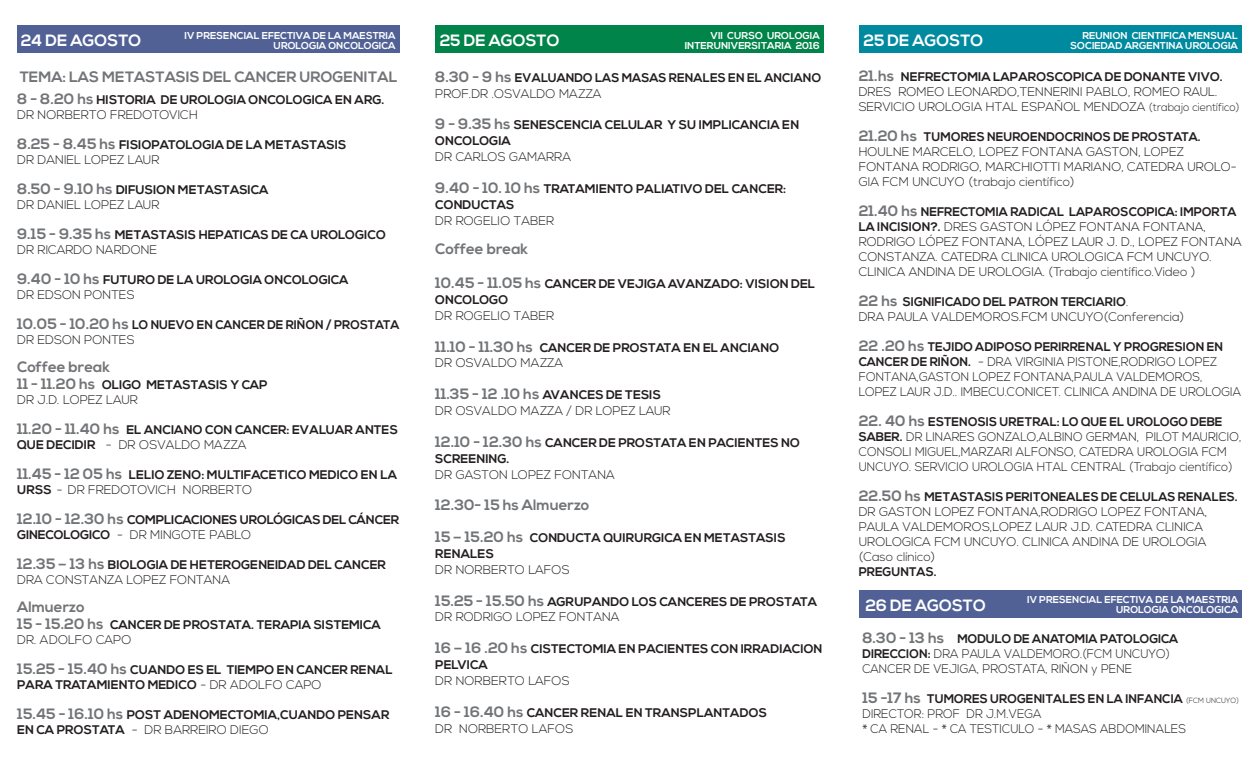
<style>
.page{position:relative;width:1260px;height:765px;background:#fff}
.page>*{position:absolute;margin:0;border:0;box-sizing:border-box;transform-origin:0 0}
.t1{font:700 16.38px "Nexa";color:#fff}
.t2{font:700 15px "Nexa";color:#727477}
.t3{font:700 12.5px/15px "Nexa";color:#231f20}
.t4{font:300 12.5px/15px "Nexa";color:#231f20}
.t5{font:300 12.5px/15px "Nexa";color:#231f20;scale:.96 1}
.t6{font:700 12.5px/15px "Nexa";color:#231f20;scale:.96 1}
.t7{font:700 10px/10px "Nexa";color:#fff;text-align:right}
.s1{font-size:15px;color:#727477}
.s2{font-weight:300}
.s3{font-weight:700;font-size:15px;color:#727477}
.s4{font-weight:700}
.s5{font-size:11.25px}
.s6{font-size:7.5px}
.s7{font-family:"Myriad Pro";font-weight:400}
</style>
<div class="page">
<div style="left:17px;top:25px;width:383px;height:28px;background:#516196"></div>
<div style="left:435px;top:25px;width:388px;height:28px;background:#00844a"></div>
<div style="left:859px;top:590px;width:383px;height:28px;background:#516196"></div>
<div style="left:859px;top:25px;width:383px;height:28px;background:#008a9f"></div>
<p class="t7" style="left:185px;top:31px;width:213px">IV PRESENCIAL EFECTIVA DE LA MAESTRIA<br>UROLOGIA ONCOLOGICA</p>
<h1 class="t1" style="left:21px;top:31px;width:122px">24 DE AGOSTO</h1>
<h1 class="t1" style="left:440px;top:31px;width:121px">25 DE AGOSTO</h1>
<p class="t7" style="left:685px;top:31px;width:137px">VII CURSO UROLOGIA<br>INTERUNIVERSITARIA 2016</p>
<h1 class="t1" style="left:863px;top:31px;width:121px">25 DE AGOSTO</h1>
<p class="t7" style="left:1071px;top:31px;width:169px">REUNION CIENTIFICA MENSUAL<br>SOCIEDAD ARGENTINA UROLOGIA</p>
<p class="t2" style="left:20px;top:68px;width:379px">TEMA: LAS METASTASIS DEL CANCER UROGENITAL</p>
<p class="t3" style="left:17px;top:93px;width:369px"><span class="s1">8 - 8.20 hs</span> HISTORIA DE UROLOGIA ONCOLOGICA EN ARG.<br><span class="s2">DR NORBERTO FREDOTOVICH</span></p>
<p class="t3" style="left:17px;top:138px;width:331px"><span class="s1">8.25 - 8.45 hs</span> FISIOPATOLOGIA DE LA METASTASIS<br><span class="s2">DR DANIEL LOPEZ LAUR</span></p>
<p class="t3" style="left:17px;top:183px;width:253px"><span class="s1">8.50 - 9.10 hs</span> DIFUSION METASTASICA<br><span class="s2">DR DANIEL LOPEZ LAUR</span></p>
<p class="t3" style="left:17px;top:228px;width:370px"><span class="s1">9.15 - 9.35 hs</span> METASTASIS HEPATICAS DE CA UROLOGICO<br><span class="s2">DR RICARDO NARDONE</span></p>
<p class="t3" style="left:17px;top:273px;width:333px"><span class="s1">9.40 - 10 hs</span> FUTURO DE LA UROLOGIA ONCOLOGICA<br><span class="s2">DR EDSON PONTES</span></p>
<p class="t6" style="left:17px;top:318px;width:400px"><span class="s1">10.05 - 10.20 hs</span> LO NUEVO EN CANCER DE RIÑON / PROSTATA<br><span class="s2">DR EDSON PONTES</span></p>
<p class="t2" style="left:17px;top:358px;width:94px">Coffee break</p>
<p class="t3" style="left:17px;top:378px;width:252px"><span class="s1">11 - 11.20 hs</span> OLIGO METASTASIS Y CAP<br><span class="s2">DR J.D. LOPEZ LAUR</span></p>
<p class="t3" style="left:17px;top:423px;width:382px"><span class="s1">11.20 - 11.40 hs</span> EL ANCIANO CON CANCER: EVALUAR ANTES<br>QUE DECIDIR <span class="s2">- DR OSVALDO MAZZA</span></p>
<p class="t3" style="left:17px;top:468px;width:381px"><span class="s1">11.45 - 12 05 hs</span> LELIO ZENO: MULTIFACETICO MEDICO EN LA<br>URSS <span class="s2">- DR FREDOTOVICH NORBERTO</span></p>
<p class="t3" style="left:17px;top:513px;width:384px"><span class="s1">12.10 - 12.30 hs</span> COMPLICACIONES UROLÓGICAS DEL CÁNCER<br>GINECOLOGICO <span class="s2">- DR MINGOTE PABLO</span></p>
<p class="t3" style="left:17px;top:558px;width:370px"><span class="s1">12.35 – 13 hs</span> BIOLOGIA DE HETEROGENEIDAD DEL CANCER<br><span class="s2">DRA CONSTANZA LOPEZ FONTANA</span></p>
<p class="t2" style="left:17px;top:598px;width:69px">Almuerzo</p>
<p class="t3" style="left:17px;top:618px;width:365px"><span class="s1">15 - 15.20 hs</span> CANCER DE PROSTATA. TERAPIA SISTEMICA<br><span class="s2">DR. ADOLFO CAPO</span></p>
<p class="t3" style="left:17px;top:663px;width:377px"><span class="s1">15.25 - 15.40 hs</span> CUANDO ES EL TIEMPO EN CANCER RENAL<br>PARA TRATAMIENTO MEDICO <span class="s2">- DR ADOLFO CAPO</span></p>
<p class="t3" style="left:17px;top:708px;width:374px"><span class="s1">15.45 - 16.10 hs</span> POST ADENOMECTOMIA,CUANDO PENSAR<br>EN CA PROSTATA <span class="s2">- DR BARREIRO DIEGO</span></p>
<p class="t3" style="left:435px;top:70px;width:387px;line-height:15.9px"><span class="s1">8.30 - 9 hs</span> EVALUANDO LAS MASAS RENALES EN EL ANCIANO<br><span class="s2">PROF.DR .OSVALDO MAZZA</span></p>
<p class="t3" style="left:435px;top:118px;width:366px;line-height:15.9px"><span class="s1">9 - 9.35 hs</span> SENESCENCIA CELULAR Y SU IMPLICANCIA EN<br>ONCOLOGIA</p>
<p class="t4" style="left:435px;top:150px;width:137px">DR CARLOS GAMARRA</p>
<p class="t3" style="left:435px;top:181px;width:352px;line-height:15.9px"><span class="s1">9.40 - 10. 10 hs</span> TRATAMIENTO PALIATIVO DEL CANCER:<br>CONDUCTAS</p>
<p class="t4" style="left:435px;top:213px;width:121px">DR ROGELIO TABER</p>
<p class="t2" style="left:435px;top:240px;width:94px">Coffee break</p>
<p class="t3" style="left:435px;top:276px;width:381px;line-height:15.9px"><span class="s1">10.45 - 11.05 hs</span> CANCER DE VEJIGA AVANZADO: VISION DEL<br>ONCOLOGO</p>
<p class="t4" style="left:435px;top:309px;width:121px">DR ROGELIO TABER</p>
<p class="t3" style="left:435px;top:340px;width:345px;line-height:15.9px"><span class="s1">11.10 - 11.30 hs</span> CANCER DE PROSTATA EN EL ANCIANO<br><span class="s2">DR OSVALDO MAZZA</span></p>
<p class="t4" style="left:435px;top:388px;width:237px;line-height:15.9px"><span class="s3">11.35 - 12 .10 hs</span> <span class="s4">AVANCES DE TESIS<br></span>DR OSVALDO MAZZA / DR LOPEZ LAUR</p>
<p class="t3" style="left:435px;top:435px;width:366px;line-height:15.9px"><span class="s1">12.10 - 12.30 hs</span> CANCER DE PROSTATA EN PACIENTES NO<br>SCREENING.</p>
<p class="t4" style="left:435px;top:467px;width:181px">DR GASTON LOPEZ FONTANA</p>
<p class="t2" style="left:435px;top:496px;width:156px">12.30- 15 hs Almuerzo</p>
<p class="t3" style="left:435px;top:530px;width:352px;line-height:15.9px"><span class="s1">15 – 15.20 hs</span> CONDUCTA QUIRURGICA EN METASTASIS<br>RENALES</p>
<p class="t4" style="left:435px;top:563px;width:136px">DR NORBERTO LAFOS</p>
<p class="t3" style="left:435px;top:594px;width:383px;line-height:15.9px"><span class="s1">15.25 - 15.50 hs</span> AGRUPANDO LOS CANCERES DE PROSTATA<br><span class="s2">DR RODRIGO LOPEZ FONTANA</span></p>
<p class="t3" style="left:435px;top:641px;width:389px;line-height:15.9px"><span class="s1">16 – 16 .20 hs</span> CISTECTOMIA EN PACIENTES CON IRRADIACION<br>PELVICA</p>
<p class="t4" style="left:435px;top:674px;width:136px">DR NORBERTO LAFOS</p>
<p class="t3" style="left:435px;top:705px;width:333px;line-height:15.9px"><span class="s1">16 - 16.40 hs</span> CANCER RENAL EN TRANSPLANTADOS<br><span class="s2">DR NORBERTO LAFOS</span></p>
<p class="t4" style="left:859px;top:70px;width:382px"><span class="s3">21.hs</span> <span class="s4">NEFRECTOMIA LAPAROSCOPICA DE DONANTE VIVO.<br></span>DRES ROMEO LEONARDO,TENNERINI PABLO, ROMEO RAUL.<br>SERVICIO UROLOGIA HTAL ESPAÑOL MENDOZA <span class="s5">(trabajo científico)</span></p>
<p class="t4" style="left:859px;top:130px;width:380px"><span class="s3">21.20 hs</span> <span class="s4">TUMORES NEUROENDOCRINOS DE PROSTATA.<br></span>HOULNE MARCELO, LOPEZ FONTANA GASTON, LOPEZ FONTANA RODRIGO, MARCHIOTTI MARIANO, CATEDRA UROLO-GIA FCM UNCUYO (trabajo científico)</p>
<p class="t4" style="left:859px;top:205px;width:385px"><span class="s3">21.40 hs</span> <span class="s4">NEFRECTOMIA RADICAL LAPAROSCOPICA: IMPORTA LA INCISION?.</span> DRES GASTON LÓPEZ FONTANA FONTANA, RODRIGO LÓPEZ FONTANA, LÓPEZ LAUR J. D., LOPEZ FONTANA CONSTANZA. CATEDRA CLINICA UROLOGICA FCM UNCUYO.<br>CLINICA ANDINA DE UROLOGIA. (Trabajo científico.Video )</p>
<p class="t4" style="left:859px;top:295px;width:327px"><span class="s3">22 hs</span> <span class="s4">SIGNIFICADO DEL PATRON TERCIARIO</span>.<br>DRA PAULA VALDEMOROS.FCM UNCUYO(Conferencia)</p>
<p class="t4" style="left:859px;top:340px;width:384px"><span class="s3">22 .20 hs</span> <span class="s4">TEJIDO ADIPOSO PERIRRENAL Y PROGRESION EN CANCER DE RIÑON.</span> - DRA VIRGINIA PISTONE,RODRIGO LOPEZ FONTANA,GASTON LOPEZ FONTANA,PAULA VALDEMOROS, LOPEZ LAUR J.D.. IMBECU.CONICET. CLINICA ANDINA DE UROLOGIA</p>
<p class="t5" style="left:859px;top:415px;width:400px"><span class="s3">22. 40 hs</span> <span class="s4">ESTENOSIS URETRAL: LO QUE EL UROLOGO DEBE SABER.</span> DR LINARES GONZALO,ALBINO GERMAN, PILOT MAURICIO, CONSOLI MIGUEL,MARZARI ALFONSO, CATEDRA UROLOGIA FCM UNCUYO. SERVICIO UROLOGIA HTAL CENTRAL (Trabajo científico)</p>
<p class="t4" style="left:859px;top:490px;width:381px"><span class="s3">22.50 hs</span> <span class="s4">METASTASIS PERITONEALES DE CELULAS RENALES.<br></span>DR GASTON LOPEZ FONTANA,RODRIGO LOPEZ FONTANA, PAULA VALDEMOROS,LOPEZ LAUR J.D. CATEDRA CLINICA UROLOGICA FCM UNCUYO. CLINICA ANDINA DE UROLOGIA (Caso clínico)</p>
<p class="t3" style="left:859px;top:565px;width:79px">PREGUNTAS.</p>
<h1 class="t1" style="left:865px;top:595px;width:122px">26 DE AGOSTO</h1>
<p class="t7" style="left:1027px;top:595px;width:213px">IV PRESENCIAL EFECTIVA DE LA MAESTRIA<br>UROLOGIA ONCOLOGICA</p>
<p class="t5" style="left:862px;top:632px;width:331px"><span class="s3">8.30 - 13 hs</span> <span class="s4">MODULO DE ANATOMIA PATOLOGICA<br>DIRECCION:</span> DRA PAULA VALDEMORO.(FCM UNCUYO)<br>CANCER DE VEJIGA, PROSTATA, RIÑON y PENE</p>
<p class="t5" style="left:862px;top:692px;width:394px"><span class="s3">15 -17 hs</span> <span class="s4">TUMORES UROGENITALES EN LA INFANCIA</span> <span class="s6">(FCM UNCUYO)<br></span>DIRECTOR: PROF DR J.M.VEGA<br><span class="s7">*</span> CA RENAL - <span class="s7">*</span> CA TESTICULO - <span class="s7">*</span> MASAS ABDOMINALES</p>
</div>
